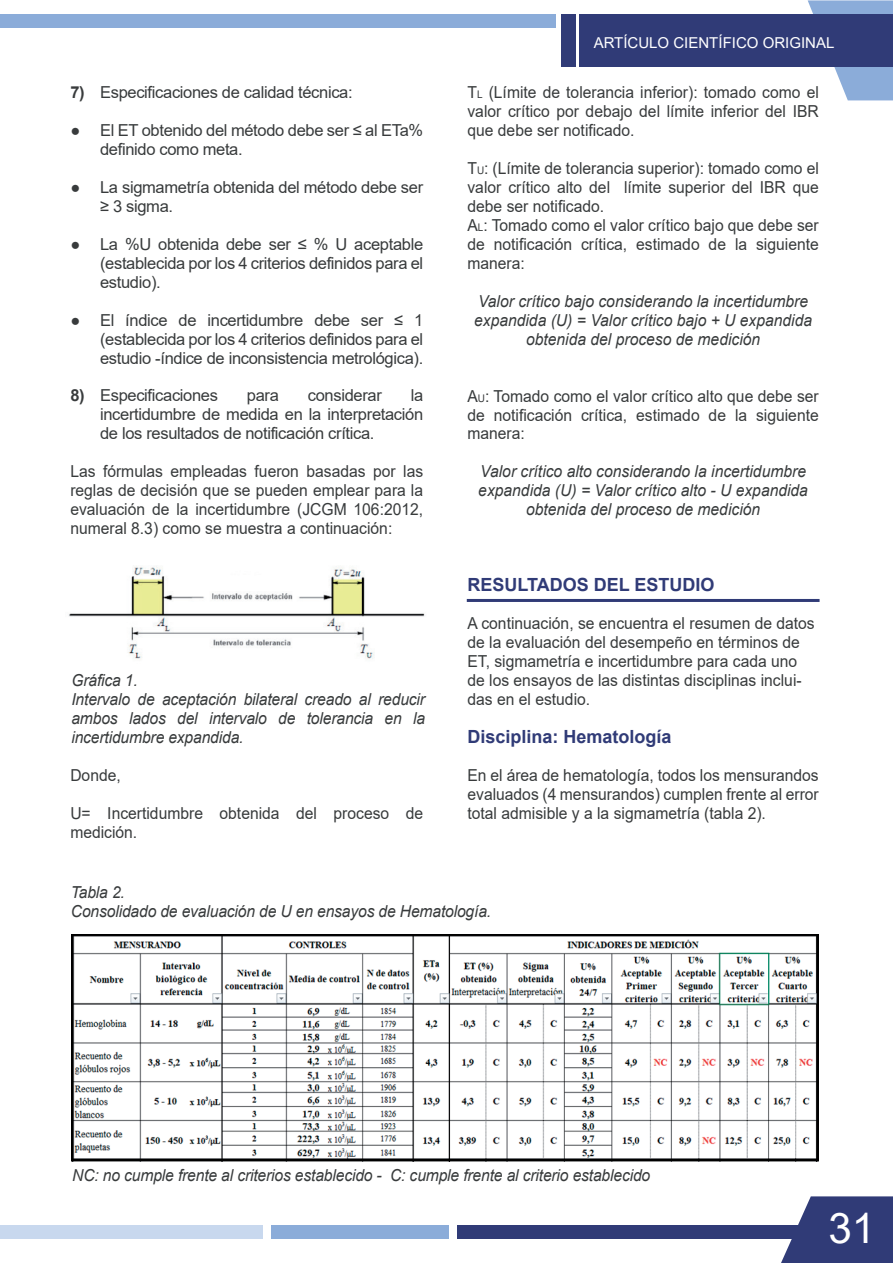
<style>
.page{position:relative;width:893px;height:1263px;background:#fff}
.page>*{position:absolute;margin:0;border:0;box-sizing:border-box;transform-origin:0 0}
.t1{font:42.15px "Arial";color:#fff}
.t2{font:700 18.15px "Arial";color:#303b77}
.t3{font:16.5px/18.9px "Arial";color:#383b3c;text-align:justify;scale:.95 1}
.t4{font:italic 16.5px/18.9px "Arial";letter-spacing:-.01em;color:#383b3c;text-align:center;scale:.95 1}
.t5{font:16.5px/18.9px "Arial";color:#383b3c;text-align:justify}
.t6{font:16.5px/18.9px "Arial";letter-spacing:-.02em;color:#383b3c}
.t7{font:15px "Arial";color:#fff}
.s1{font-weight:700}
.s2{font-size:10.5px}
</style>
<div class="page">
<svg style="left:808px;top:0;width:85px;height:100px"></svg>
<div style="left:579px;top:14px;width:314px;height:52px;background:#303b77"></div>
<div style="left:561px;top:14px;width:15px;height:52px;background:#303b77"></div>
<div style="left:0;top:14px;width:555px;height:14px;background:#8bacd9"></div>
<div style="left:457px;top:1224px;width:354px;height:14px;background:#303b77"></div>
<div style="left:271px;top:1224px;width:178px;height:14px;background:#8bacd9"></div>
<div style="left:0;top:1224px;width:262px;height:14px;background:#c8d8ee"></div>
<svg style="left:781px;top:1196px;width:112px;height:67px"></svg>
<img style="left:69px;top:566px;width:356px;height:93px">
<hr style="left:467px;top:599px;width:353px;height:3px;background:#303b77">
<img style="left:71px;top:934px;width:748px;height:227px">
<p class="t6" style="left:70px;top:83px;width:284px"><span class="s1">7)</span> Especificaciones de calidad técnica:</p>
<p class="t6" style="left:100px;top:121px;width:325px;text-indent:-30px">● El ET obtenido del método debe ser ≤ al ETa% definido como meta.</p>
<p class="t6" style="left:100px;top:178px;width:325px;text-indent:-30px">● La sigmametría obtenida del método debe ser ≥ 3 sigma.</p>
<p class="t5" style="left:100px;top:234px;width:325px;text-indent:-30px">● La %U obtenida debe ser ≤ % U aceptable (establecida por los 4 criterios definidos para el estudio).</p>
<p class="t5" style="left:100px;top:310px;width:325px;text-indent:-30px">● El índice de incertidumbre debe ser ≤ 1 (establecida por los 4 criterios definidos para el estudio -índice de inconsistencia metrológica).</p>
<p class="t6" style="left:70px;top:386px;width:149px"><span class="s1">8)</span> Especificaciones</p>
<p class="t5" style="left:247px;top:386px;width:34px">para</p>
<p class="t6" style="left:308px;top:386px;width:76px">considerar</p>
<p class="t5" style="left:100px;top:386px;width:325px;text-indent:311px">la incertidumbre de medida en la interpretación de los resultados de notificación crítica.</p>
<p class="t3" style="left:70px;top:462px;width:373px">Las fórmulas empleadas fueron basadas por las reglas de decisión que se pueden emplear para la evaluación de la incertidumbre (JCGM 106:2012, numeral 8.3) como se muestra a continuación:</p>
<p class="t4" style="left:71px;top:671px;width:374px;text-align:left">Gráfica 1.<br>Intervalo de aceptación bilateral creado al reducir ambos lados del intervalo de tolerancia en la incertidumbre expandida.</p>
<p class="t3" style="left:70px;top:765px;width:55px">Donde,</p>
<p class="t3" style="left:70px;top:803px;width:373px">U= Incertidumbre obtenida del proceso de medición.</p>
<p class="t7" style="left:594px;top:32px;width:242px">ARTÍCULO CIENTÍFICO ORIGINAL</p>
<p class="t3" style="left:467px;top:83px;width:371px">T<span class="s2">L</span> (Límite de tolerancia inferior): tomado como el valor crítico por debajo del límite inferior del IBR que debe ser notificado.</p>
<p class="t3" style="left:467px;top:159px;width:371px;text-align:left">T<span class="s2">U</span>: (Límite de tolerancia superior): tomado como el valor crítico alto del límite superior del IBR que debe ser notificado.<br>A<span class="s2">L</span>: Tomado como el valor crítico bajo que debe ser de notificación crítica, estimado de la siguiente manera:</p>
<p class="t4" style="left:474px;top:292px;width:357px">Valor crítico bajo considerando la incertidumbre expandida (U) = Valor crítico bajo + U expandida obtenida del proceso de medición</p>
<p class="t3" style="left:467px;top:386px;width:371px">A<span class="s2">U</span>: Tomado como el valor crítico alto que debe ser de notificación crítica, estimado de la siguiente manera:</p>
<p class="t4" style="left:478px;top:462px;width:349px">Valor crítico alto considerando la incertidumbre expandida (U) = Valor crítico alto - U expandida obtenida del proceso de medición</p>
<p class="t2" style="left:467px;top:572px;width:249px">RESULTADOS DEL ESTUDIO</p>
<p class="t3" style="left:467px;top:614px;width:367px;text-align:left">A continuación, se encuentra el resumen de datos de la evaluación del desempeño en términos de ET, sigmametría e incertidumbre para cada uno de los ensayos de las distintas disciplinas inclui&shy;das en el estudio.</p>
<p class="t2" style="left:467px;top:724px;width:206px">Disciplina: Hematología</p>
<p class="t3" style="left:467px;top:765px;width:371px">En el área de hematología, todos los mensurandos evaluados (4 mensurandos) cumplen frente al error total admisible y a la sigmametría (tabla 2).</p>
<p class="t4" style="left:71px;top:883px;width:444px;text-align:left">Tabla 2.<br>Consolidado de evaluación de U en ensayos de Hematología.</p>
<p class="t4" style="left:72px;top:1166px;width:610px">NC: no cumple frente al criterios establecido - C: cumple frente al criterio establecido</p>
<h1 class="t1" style="left:828px;top:1199px;width:48px">31</h1>
</div>
